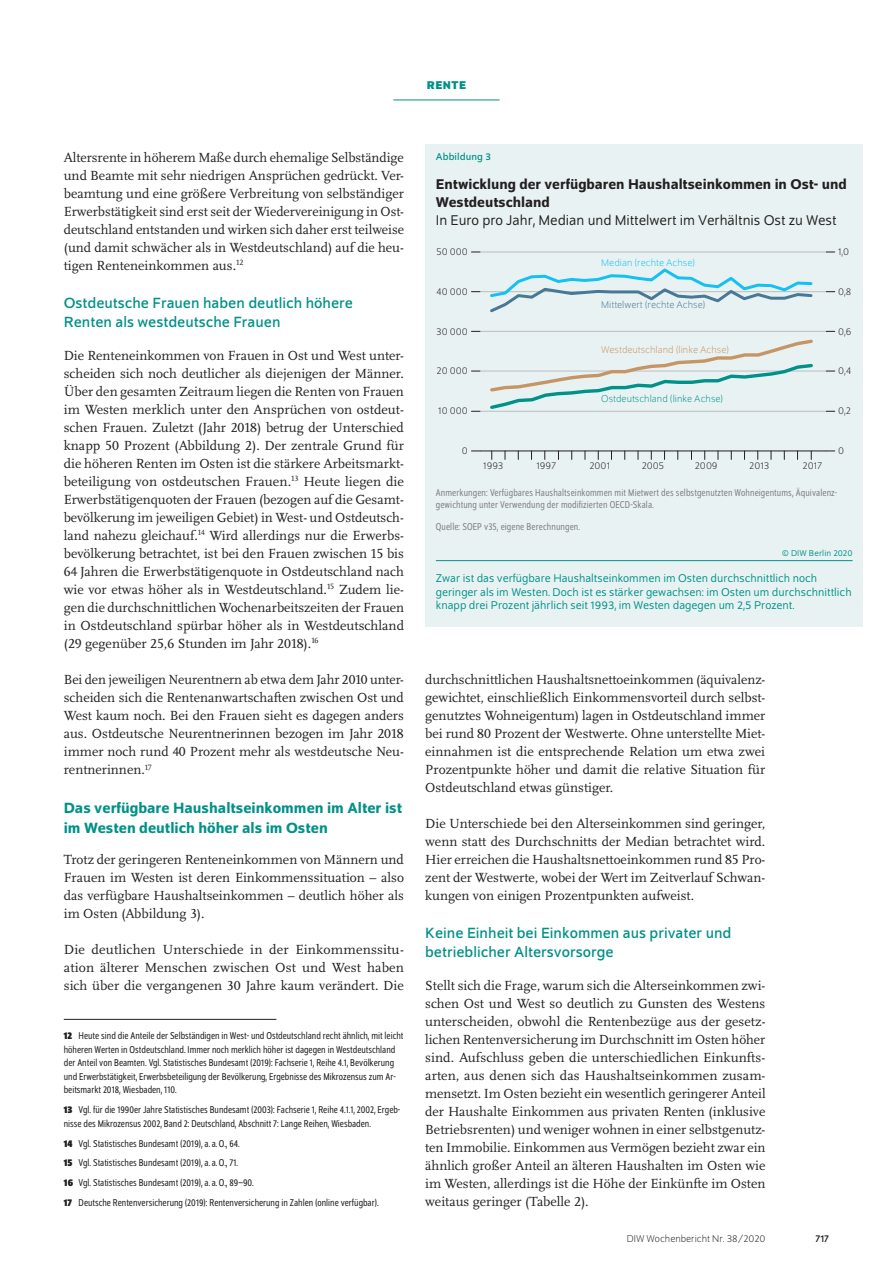
<style>
.page{position:relative;width:893px;height:1263px;background:#fff}
.page>*{position:absolute;margin:0;border:0;box-sizing:border-box;transform-origin:0 0}
.t1{font:15.75px/19.5px "Schumpeter";color:#009188}
.t2{font:500 15.75px/19.5px "Schumpeter";color:#009188}
.t3{font:500 15px/18px "Schumpeter";color:#231f20}
.t4{font:15px "Schumpeter Blond";color:#231f20}
.t5{font:13.8px/18px "Scala Pro";color:#231f20;text-align:justify}
.t6{font:12px/13.5px "Schumpeter Blond";color:#009188}
.t7{font:700 12px "Schumpeter";color:#009188}
.t8{font:semi-condensed 10.5px/13.5px "Schumpeter Blond";color:#231f20}
.t9{font:semi-condensed 10.5px/12.8px "Schumpeter Blond";letter-spacing:.01em;color:#808285}
.t10{font:300 10.5px "Schumpeter";color:#231f20}
.t11{font:300 10.5px "Schumpeter";color:#c59565}
.t12{font:300 10.5px "Schumpeter";color:#009188}
.t13{font:300 10.5px "Schumpeter";color:#477895}
.t14{font:300 10.5px "Schumpeter";color:#15c0f2}
.t15{font:10.5px "Schumpeter";letter-spacing:.01em;color:#009188}
.t16{font:10.5px "Schumpeter";color:#231f20}
.t17{font:9px "Schumpeter Blond";letter-spacing:.01em;color:#009188}
.s1{font-family:"Schumpeter";font-weight:700}
</style>
<div class="page">
<hr style="left:393px;top:100px;width:107px;height:1px;background:#009188">
<hr style="left:64px;top:1019px;width:212px;height:1px;background:#231f20">
<div style="left:425px;top:144px;width:438px;height:482px;background:#e9f2f2"></div>
<hr style="left:480px;top:252px;width:346px;height:1px;background:#bcbdc0">
<hr style="left:480px;top:291px;width:346px;height:1px;background:#bcbdc0">
<hr style="left:480px;top:331px;width:346px;height:1px;background:#bcbdc0">
<hr style="left:480px;top:371px;width:346px;height:1px;background:#bcbdc0">
<hr style="left:480px;top:411px;width:346px;height:1px;background:#bcbdc0">
<hr style="left:480px;top:451px;width:346px;height:1px;background:#231f20">
<svg style="left:490px;top:268px;width:323px;height:45px"></svg>
<svg style="left:488px;top:339px;width:327px;height:72px"></svg>
<hr style="left:436px;top:560px;width:417px;height:1px;background:#009188">
<p class="t7" style="left:427px;top:79px;width:17px">RENTE</p>
<p class="t5" style="left:64px;top:148px;width:342px">Altersrente in höherem Maße durch ehemalige Selbständige und Beamte mit sehr niedrigen Ansprüchen gedrückt. Ver&shy;beamtung und eine größere Verbreitung von selbständiger Erwerbstätigkeit sind erst seit der Wiedervereinigung in Ost&shy;deutschland entstanden und wirken sich daher erst teilweise (und damit schwächer als in Westdeutschland) auf die heu&shy;tigen Renteneinkommen aus.<sup>12</sup></p>
<p class="t1" style="left:64px;top:293px;width:291px">Ostdeutsche Frauen haben deutlich höhere<br>Renten als westdeutsche Frauen</p>
<p class="t5" style="left:64px;top:346px;width:342px">Die Renteneinkommen von Frauen in Ost und West unter&shy;scheiden sich noch deutlicher als diejenigen der Männer.<br>Über den gesamten Zeitraum liegen die Renten von Frauen im Westen merklich unter den Ansprüchen von ostdeut&shy;schen Frauen. Zuletzt (Jahr 2018) betrug der Unterschied knapp 50 Prozent (Abbildung 2). Der zentrale Grund für die höheren Renten im Osten ist die stärkere Arbeitsmarkt&shy;beteiligung von ostdeutschen Frauen.<sup>13</sup> Heute liegen die Erwerbstätigenquoten der Frauen (bezogen auf die Gesamt&shy;bevölkerung im jeweiligen Gebiet) in West- und Ostdeutsch&shy;land nahezu gleichauf.<sup>14</sup> Wird allerdings nur die Erwerbs&shy;bevölkerung betrachtet, ist bei den Frauen zwischen 15 bis 64 Jahren die Erwerbstätigenquote in Ostdeutschland nach wie vor etwas höher als in Westdeutschland.<sup>15</sup> Zudem lie&shy;gen die durchschnittlichen Wochenarbeitszeiten der Frauen in Ostdeutschland spürbar höher als in Westdeutschland (29 gegenüber 25,6 Stunden im Jahr 2018).<sup>16</sup></p>
<p class="t5" style="left:64px;top:670px;width:342px">Bei den jeweiligen Neurentnern ab etwa dem Jahr 2010 unter&shy;scheiden sich die Rentenanwartschaften zwischen Ost und West kaum noch. Bei den Frauen sieht es dagegen anders aus. Ostdeutsche Neurentnerinnen bezogen im Jahr 2018 immer noch rund 40 Prozent mehr als westdeutsche Neu&shy;rentnerinnen.<sup>17</sup></p>
<p class="t2" style="left:64px;top:798px;width:340px">Das verfügbare Haushaltseinkommen im Alter ist im Westen deutlich höher als im Osten</p>
<p class="t5" style="left:64px;top:850px;width:342px">Trotz der geringeren Renteneinkommen von Männern und Frauen im Westen ist deren Einkommenssituation – also das verfügbare Haushaltseinkommen – deutlich höher als im Osten (Abbildung 3).</p>
<p class="t5" style="left:64px;top:940px;width:342px">Die deutlichen Unterschiede in der Einkommenssitu&shy;ation älterer Menschen zwischen Ost und West haben sich über die vergangenen 30 Jahre kaum verändert. Die</p>
<p class="t8" style="left:64px;top:1029px;width:341px"><span class="s1">12</span> Heute sind die Anteile der Selbständigen in West- und Ostdeutschland recht ähnlich, mit leicht höheren Werten in Ostdeutschland. Immer noch merklich höher ist dagegen in Westdeutschland der Anteil von Beamten. Vgl. Statistisches Bundesamt (2019): Fachserie 1, Reihe 4.1, Bevölkerung und Erwerbstätigkeit, Erwerbsbeteiligung der Bevölkerung, Ergebnisse des Mikrozensus zum Ar&shy;beitsmarkt 2018, Wiesbaden, 110.</p>
<p class="t8" style="left:64px;top:1103px;width:338px"><span class="s1">13</span> Vgl. für die 1990er Jahre Statistisches Bundesamt (2003): Fachserie 1, Reihe 4.1.1, 2002, Ergeb&shy;nisse des Mikrozensus 2002, Band 2: Deutschland, Abschnitt 7: Lange Reihen, Wiesbaden.</p>
<p class="t8" style="left:64px;top:1133px;width:316px;line-height:20px"><span class="s1">14</span> Vgl. Statistisches Bundesamt (2019), a.a.O., 64.<br><span class="s1">15</span> Vgl. Statistisches Bundesamt (2019), a.a.O., 71.<br><span class="s1">16</span> Vgl. Statistisches Bundesamt (2019), a.a.O., 89–90.<br><span class="s1">17</span> Deutsche Rentenversicherung (2019): Rentenversicherung in Zahlen (online verfügbar).</p>
<p class="t15" style="left:436px;top:151px;width:57px">Abbildung 3</p>
<p class="t3" style="left:436px;top:175px;width:412px">Entwicklung der verfügbaren Haushaltseinkommen in Ost- und<br>Westdeutschland</p>
<p class="t4" style="left:436px;top:212px;width:402px">In Euro pro Jahr, Median und Mittelwert im Verhältnis Ost zu West</p>
<p class="t10" style="left:436px;top:247px;width:33px">50 000</p>
<p class="t14" style="left:601px;top:257px;width:95px">Median (rechte Achse)</p>
<p class="t10" style="left:838px;top:247px;width:12px">1,0</p>
<p class="t10" style="left:436px;top:286px;width:33px">40 000</p>
<p class="t10" style="left:838px;top:286px;width:15px">0,8</p>
<p class="t13" style="left:601px;top:299px;width:106px">Mittelwert (rechte Achse)</p>
<p class="t10" style="left:436px;top:326px;width:33px">30 000</p>
<p class="t10" style="left:838px;top:326px;width:15px">0,6</p>
<p class="t11" style="left:601px;top:344px;width:129px">Westdeutschland (linke Achse)</p>
<p class="t10" style="left:437px;top:366px;width:33px">20 000</p>
<p class="t10" style="left:838px;top:366px;width:15px">0,4</p>
<p class="t12" style="left:601px;top:393px;width:123px">Ostdeutschland (linke Achse)</p>
<p class="t10" style="left:438px;top:406px;width:31px">10 000</p>
<p class="t10" style="left:838px;top:406px;width:14px">0,2</p>
<p class="t10" style="left:462px;top:445px;width:7px">0</p>
<p class="t10" style="left:838px;top:445px;width:7px">0</p>
<p class="t10" style="left:483px;top:461px;width:22px">1993</p>
<p class="t10" style="left:536px;top:461px;width:22px">1997</p>
<p class="t10" style="left:589px;top:461px;width:22px">2001</p>
<p class="t10" style="left:642px;top:461px;width:24px">2005</p>
<p class="t10" style="left:695px;top:461px;width:24px">2009</p>
<p class="t10" style="left:749px;top:461px;width:22px">2013</p>
<p class="t10" style="left:803px;top:461px;width:21px">2017</p>
<p class="t9" style="left:436px;top:486px;width:402px">Anmerkungen: Verfügbares Haushaltseinkommen mit Mietwert des selbstgenutzten Wohneigentums, Äquivalenz&shy;gewichtung unter Verwendung der modifizierten OECD-Skala.</p>
<p class="t9" style="left:436px;top:520px;width:146px">Quelle: SOEP v35, eigene Berechnungen.</p>
<p class="t17" style="left:782px;top:549px;width:72px">© DIW Berlin 2020</p>
<p class="t6" style="left:436px;top:572px;width:417px">Zwar ist das verfügbare Haushaltseinkommen im Osten durchschnittlich noch geringer als im Westen. Doch ist es stärker gewachsen: im Osten um durchschnittlich knapp drei Prozent jährlich seit 1993, im Westen dagegen um 2,5 Prozent.</p>
<p class="t5" style="left:425px;top:670px;width:342px">durchschnittlichen Haushaltsnettoeinkommen (äquivalenz&shy;gewichtet, einschließlich Einkommensvorteil durch selbst&shy;genutztes Wohneigentum) lagen in Ostdeutschland immer bei rund 80 Prozent der Westwerte. Ohne unterstellte Miet&shy;einnahmen ist die entsprechende Relation um etwa zwei Prozentpunkte höher und damit die relative Situation für Ostdeutschland etwas günstiger.</p>
<p class="t5" style="left:425px;top:814px;width:342px">Die Unterschiede bei den Alterseinkommen sind geringer, wenn statt des Durchschnitts der Median betrachtet wird.<br>Hier erreichen die Haushaltsnettoeinkommen rund 85 Pro&shy;zent der Westwerte, wobei der Wert im Zeitverlauf Schwan&shy;kungen von einigen Prozentpunkten aufweist.</p>
<p class="t1" style="left:425px;top:923px;width:308px">Keine Einheit bei Einkommen aus privater und betrieblicher Altersvorsorge</p>
<p class="t5" style="left:425px;top:976px;width:342px">Stellt sich die Frage, warum sich die Alterseinkommen zwi&shy;schen Ost und West so deutlich zu Gunsten des Westens unterscheiden, obwohl die Rentenbezüge aus der gesetz&shy;lichen Rentenversicherung im Durchschnitt im Osten höher sind. Aufschluss geben die unterschiedlichen Einkunfts&shy;arten, aus denen sich das Haushaltseinkommen zusam&shy;mensetzt. Im Osten bezieht ein wesentlich geringerer Anteil der Haushalte Einkommen aus privaten Renten (inklusive Betriebsrenten) und weniger wohnen in einer selbstgenutz&shy;ten Immobilie. Einkommen aus Vermögen bezieht zwar ein ähnlich großer Anteil an älteren Haushalten im Osten wie im Westen, allerdings ist die Höhe der Einkünfte im Osten weitaus geringer (Tabelle 2).</p>
<p class="t10" style="left:627px;top:1234px;width:140px">DIW Wochenbericht Nr. 38/2020</p>
<p class="t16" style="left:815px;top:1233px;width:15px">717</p>
</div>
